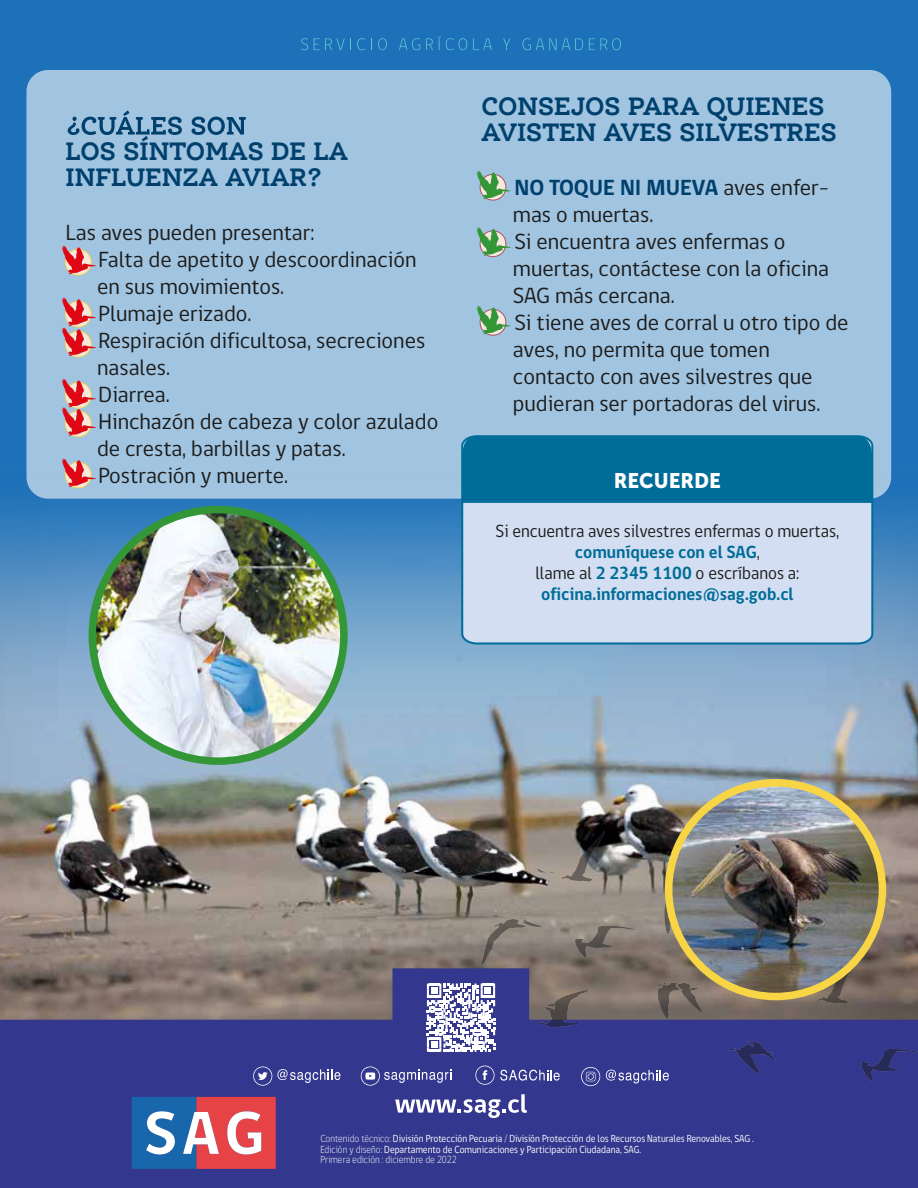
<style>
.page{position:relative;width:918px;height:1188px;background:#fff}
.page>*{position:absolute;margin:0;border:0;box-sizing:border-box;transform-origin:0 0}
.t1{font:700 27px/25.5px "Ernestine Pro";color:#00406d;scale:.9 1}
.t2{font:22.5px/27px "gob CL";color:#1c1c1b}
.t3{font:21px "Museo Sans 900";color:#fff;scale:.96 1}
.t4{font:18px/21px "gob CL";color:#1c1c1b;text-align:center;scale:.96 1}
.t5{font:10.5px/10.5px "gob CL";color:#fff;scale:.9 1}
.s1{font-weight:700;color:#00406d}
.s2{font-weight:700;color:#006d98}
.s3{font-weight:300}
</style>
<div class="page">
<div style="left:0;top:0;width:918px;height:870px;background:#1d71b8"></div>
<img style="left:0;top:472px;width:918px;height:496px">
<svg style="left:0;top:968px;width:918px;height:220px;background:#3f4087"></svg>
<svg style="left:132px;top:1097px;width:144px;height:72px"></svg>
<svg style="left:438px;top:831px;width:480px;height:250px;background:#666179"></svg>
<svg style="left:818px;top:955px;width:43px;height:49px"></svg>
<svg style="left:438px;top:847px;width:54px;height:30px;background:#353436"></svg>
<svg style="left:537px;top:869px;width:17px;height:5px"></svg>
<svg style="left:664px;top:890px;width:29px;height:68px"></svg>
<svg style="left:658px;top:983px;width:44px;height:36px;background:#6f655e"></svg>
<svg style="left:537px;top:990px;width:51px;height:37px;background:#675f65"></svg>
<svg style="left:861px;top:1049px;width:57px;height:32px;background:#313580"></svg>
<svg style="left:481px;top:918px;width:61px;height:47px;background:#867d74"></svg>
<svg style="left:575px;top:925px;width:60px;height:33px;background:#7d746c"></svg>
<svg style="left:728px;top:1041px;width:48px;height:33px;background:#31347d"></svg>
<svg style="left:562px;top:831px;width:43px;height:51px;background:#696560"></svg>
<div style="left:26px;top:70px;width:865px;height:429px;background:#a1c4e1;border-radius:21px"></div>
<svg style="left:68px;top:110px;width:178px;height:25px"></svg>
<svg style="left:581px;top:1067px;width:19px;height:19px"></svg>
<svg style="left:606px;top:1070px;width:63px;height:13px"></svg>
<svg style="left:475px;top:1066px;width:85px;height:19px;background:#565aa0"></svg>
<svg style="left:253px;top:1066px;width:87px;height:20px;background:#575aa1"></svg>
<svg style="left:361px;top:1066px;width:90px;height:20px;background:#585ba1"></svg>
<svg style="left:395px;top:1094px;width:132px;height:24px"></svg>
<svg style="left:427px;top:984px;width:68px;height:68px"></svg>
<svg style="left:301px;top:38px;width:7px;height:12px"></svg>
<svg style="left:314px;top:38px;width:37px;height:12px"></svg>
<svg style="left:357px;top:38px;width:8px;height:12px"></svg>
<svg style="left:371px;top:38px;width:1px;height:12px"></svg>
<svg style="left:378px;top:38px;width:9px;height:12px"></svg>
<svg style="left:399px;top:38px;width:21px;height:12px"></svg>
<svg style="left:426px;top:37px;width:41px;height:13px"></svg>
<svg style="left:473px;top:38px;width:19px;height:12px"></svg>
<svg style="left:503px;top:38px;width:8px;height:12px"></svg>
<svg style="left:522px;top:38px;width:61px;height:12px"></svg>
<svg style="left:589px;top:38px;width:32px;height:12px"></svg>
<svg style="left:61px;top:246px;width:35px;height:30px"></svg>
<svg style="left:61px;top:297px;width:35px;height:60px"></svg>
<svg style="left:61px;top:379px;width:35px;height:58px"></svg>
<svg style="left:61px;top:458px;width:35px;height:30px"></svg>
<svg style="left:476px;top:171px;width:35px;height:30px"></svg>
<svg style="left:476px;top:227px;width:35px;height:30px"></svg>
<svg style="left:476px;top:306px;width:35px;height:30px"></svg>
<img style="left:92px;top:510px;width:252px;height:251px;border-radius:126px">
<div style="left:89px;top:506px;width:259px;height:259px;border:8px solid #349737;border-radius:50%"></div>
<div style="left:460px;top:435px;width:414px;height:211px;background:#d3def2"></div>
<div style="left:462px;top:436px;width:410px;height:67px;background:#006d98"></div>
<img style="left:669px;top:783px;width:213px;height:214px;border-radius:107px">
<div style="left:665px;top:779px;width:221px;height:221px;border:8px solid #f8d545;border-radius:50%"></div>
<p class="t1" style="left:66px;top:137px;width:315px">LOS SÍNTOMAS DE LA<br>INFLUENZA AVIAR?</p>
<p class="t2" style="left:97px;top:219px;width:343px;text-indent:-31px">Las aves pueden presentar:<br>Falta de apetito y descoordinación en sus movimientos.<br>Plumaje erizado.<br>Respiración dificultosa, secreciones nasales.<br>Diarrea.<br>Hinchazón de cabeza y color azulado de cresta, barbillas y patas.<br>Postración y muerte.</p>
<p class="t1" style="left:481px;top:92px;width:397px">CONSEJOS PARA QUIENES<br>AVISTEN AVES SILVESTRES</p>
<p class="t2" style="left:513px;top:174px;width:337px"><span class="s1">NO TOQUE NI MUEVA</span> aves enfer&shy;mas o muertas.<br>Si encuentra aves enfermas o muertas, contáctese con la oficina<br>SAG más cercana.<br>Si tiene aves de corral u otro tipo de aves, no permita que tomen contacto con aves silvestres que pudieran ser portadoras del virus.</p>
<p class="t3" style="left:614px;top:468px;width:113px">RECUERDE</p>
<p class="t4" style="left:496px;top:521px;width:359px">Si encuentra aves silvestres enfermas o muertas, <span class="s2">comuníquese con el SAG</span>,<br>llame al <span class="s2">2 2345 1100</span> o escríbanos a: <span class="s2">oficina.informaciones@sag.gob.cl</span></p>
<p class="t5" style="left:321px;top:1134px;width:483px"><span class="s3">Contenido técnico:</span> División Protección Pecuaria / División Protección de los Recursos Naturales Renovables, SAG .<br><span class="s3">Edición y diseño:</span> Departamento de Comunicaciones y Participación Ciudadana, SAG.<br><span class="s3">Primera edición : diciembre de 2022</span></p>
</div>
